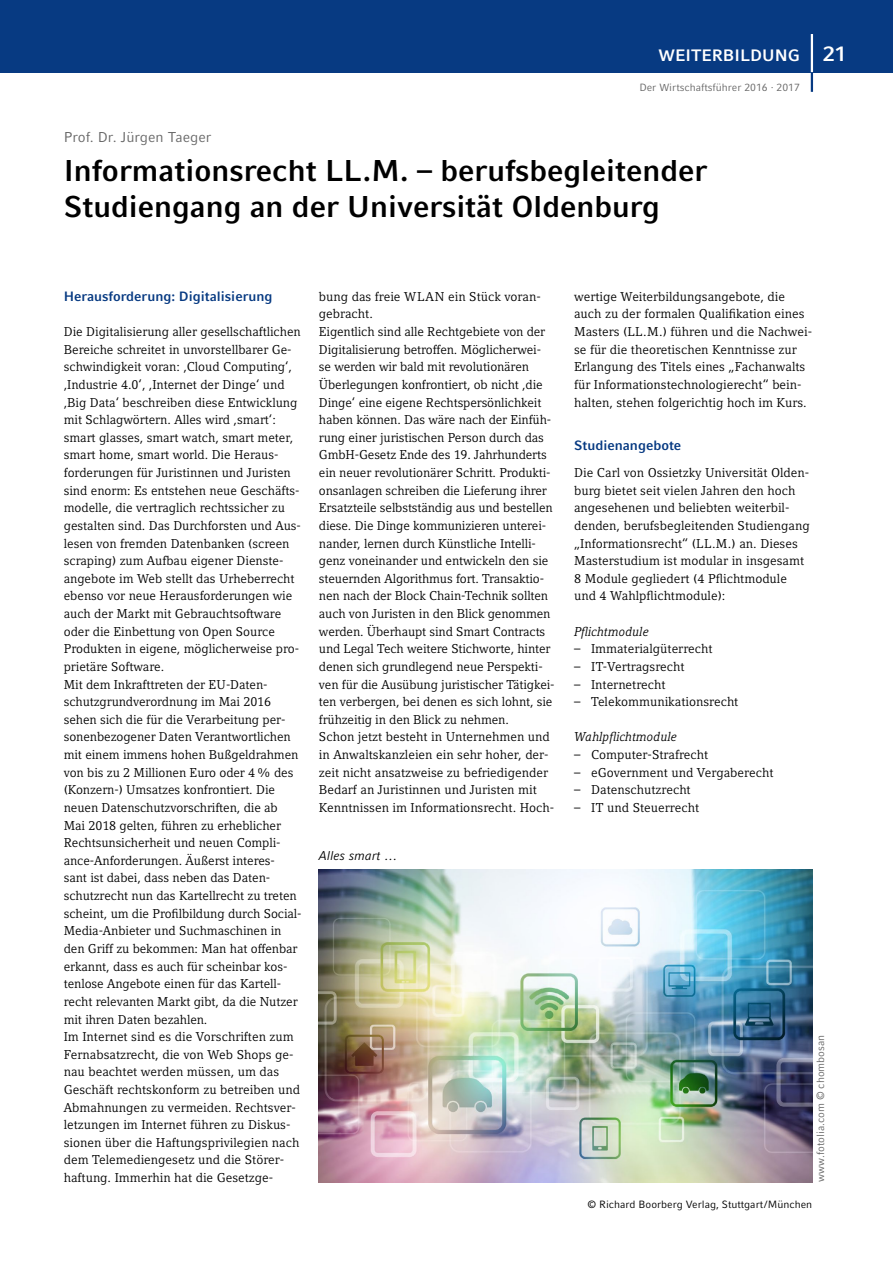
<style>
.page{position:relative;width:893px;height:1263px;background:#fff}
.page>*{position:absolute;margin:0;border:0;box-sizing:border-box;transform-origin:0 0}
.t1{font:700 30px/36px "Compatil Fact LT Pro";color:#000}
.t2{font:700 21px "Compatil Fact LT Pro";color:#fff}
.t3{font:700 16.5px "Compatil Fact LT Pro";color:#fff}
.t4{font:14.25px "Compatil Fact LT Pro";color:#676767}
.t5{font:700 13.5px "Compatil Fact LT Pro";color:#073a82}
.t6{font:12.75px/17.5px "Compatil Letter LT Pro";letter-spacing:-.005em;color:#000}
.t7{font:italic 12.75px "Compatil Letter LT Pro";color:#000}
.t8{font:italic 12.75px "Compatil Fact LT Pro";color:#000}
.t9{font:10.5px "Compatil Fact LT Pro";color:#676767}
.t10{font:10.5px "Compatil Fact LT Pro";color:#000}
</style>
<div class="page">
<img style="left:319px;top:870px;width:493px;height:312px">
<div style="left:0;top:0;width:893px;height:72px;background:#073a82"></div>
<hr style="left:811px;top:34px;width:2px;height:38px;background:#fff">
<hr style="left:811px;top:72px;width:2px;height:20px;background:#073a82">
<p class="t3" style="left:658px;top:46px;width:28px">Weiterbildung</p>
<h2 class="t2" style="left:823px;top:42px;width:25px">21</h2>
<p class="t9" style="left:639px;top:81px;width:162px">Der Wirtschaftsführer 2016 · 2017</p>
<p class="t4" style="left:64px;top:129px;width:149px">Prof. Dr. Jürgen Taeger</p>
<h1 class="t1" style="left:64px;top:153px;width:645px">Informationsrecht LL.M. – berufsbegleitender<br>Studiengang an der Universität Oldenburg</h1>
<p class="t5" style="left:64px;top:288px;width:210px">Herausforderung: Digitalisierung</p>
<p class="t6" style="left:64px;top:323px;width:239px">Die Digitalisierung aller gesellschaftlichen Bereiche schreitet in unvorstellbarer Ge&shy;schwindigkeit voran: ‚Cloud Computing‘, ‚Industrie 4.0‘, ‚Internet der Dinge‘ und ‚Big Data‘ beschreiben diese Entwicklung mit Schlagwörtern. Alles wird ‚smart‘: smart glasses, smart watch, smart meter, smart home, smart world. Die Heraus&shy;forderungen für Juristinnen und Juristen sind enorm: Es entstehen neue Geschäfts&shy;modelle, die vertraglich rechtssicher zu gestalten sind. Das Durchforsten und Aus&shy;lesen von fremden Datenbanken (screen scraping) zum Aufbau eigener Dienste&shy;angebote im Web stellt das Urheberrecht ebenso vor neue Herausforderungen wie auch der Markt mit Gebrauchtsoftware oder die Einbettung von Open Source Produkten in eigene, möglicherweise pro&shy;prietäre Software.<br>Mit dem Inkrafttreten der EU-Daten&shy;schutzgrundverordnung im Mai 2016 sehen sich die für die Verarbeitung per&shy;sonenbezogener Daten Verantwortlichen mit einem immens hohen Bußgeldrahmen von bis zu 2 Millionen Euro oder 4% des (Konzern-) Umsatzes konfrontiert. Die neuen Datenschutzvorschriften, die ab Mai 2018 gelten, führen zu erheblicher Rechtsunsicherheit und neuen Compli&shy;ance-Anforderungen. Äußerst interes-<br>sant ist dabei, dass neben das Daten&shy;schutzrecht nun das Kartellrecht zu treten scheint, um die Profilbildung durch Social-Media-Anbieter und Suchmaschinen in den Griff zu bekommen: Man hat offenbar erkannt, dass es auch für scheinbar kos&shy;tenlose Angebote einen für das Kartell&shy;recht relevanten Markt gibt, da die Nutzer mit ihren Daten bezahlen.<br>Im Internet sind es die Vorschriften zum Fernabsatzrecht, die von Web Shops ge&shy;nau beachtet werden müssen, um das Geschäft rechtskonform zu betreiben und Abmahnungen zu vermeiden. Rechtsver&shy;letzungen im Internet führen zu Diskus&shy;sionen über die Haftungsprivilegien nach dem Telemediengesetz und die Störer&shy;haftung. Immerhin hat die Gesetzge-</p>
<p class="t6" style="left:319px;top:288px;width:237px">bung das freie WLAN ein Stück voran&shy;gebracht.<br>Eigentlich sind alle Rechtgebiete von der Digitalisierung betroffen. Möglicherwei&shy;se werden wir bald mit revolutionären Überlegungen konfrontiert, ob nicht ‚die Dinge‘ eine eigene Rechtspersönlichkeit haben können. Das wäre nach der Einfüh&shy;rung einer juristischen Person durch das GmbH-Gesetz Ende des 19. Jahrhunderts ein neuer revolutionärer Schritt. Produkti&shy;onsanlagen schreiben die Lieferung ihrer Ersatzteile selbstständig aus und bestellen diese. Die Dinge kommunizieren unterei&shy;nander, lernen durch Künstliche Intelli&shy;genz voneinander und entwickeln den sie steuernden Algorithmus fort. Transaktio&shy;nen nach der Block Chain-Technik sollten auch von Juristen in den Blick genommen werden. Überhaupt sind Smart Contracts und Legal Tech weitere Stichworte, hinter denen sich grundlegend neue Perspekti&shy;ven für die Ausübung juristischer Tätigkei&shy;ten verbergen, bei denen es sich lohnt, sie frühzeitig in den Blick zu nehmen.<br>Schon jetzt besteht in Unternehmen und in Anwaltskanzleien ein sehr hoher, der&shy;zeit nicht ansatzweise zu befriedigender Bedarf an Juristinnen und Juristen mit Kenntnissen im Informationsrecht. Hoch-</p>
<p class="t6" style="left:574px;top:288px;width:240px">wertige Weiterbildungsangebote, die auch zu der formalen Qualifikation eines Masters (LL.M.) führen und die Nachwei&shy;se für die theoretischen Kenntnisse zur Erlangung des Titels eines „Fachanwalts für Informationstechnologierecht“ bein&shy;halten, stehen folgerichtig hoch im Kurs.</p>
<p class="t5" style="left:574px;top:437px;width:109px">Studienangebote</p>
<p class="t6" style="left:574px;top:464px;width:237px">Die Carl von Ossietzky Universität Olden&shy;burg bietet seit vielen Jahren den hoch angesehenen und beliebten weiterbil&shy;denden, berufsbegleitenden Studiengang „Informationsrecht“ (LL.M.) an. Dieses Masterstudium ist modular in insgesamt 8 Module gegliedert (4 Pflichtmodule und 4 Wahlpflichtmodule):</p>
<p class="t7" style="left:574px;top:624px;width:77px">Pflichtmodule</p>
<p class="t6" style="left:574px;top:640px;width:140px">– Immaterialgüterrecht</p>
<p class="t6" style="left:574px;top:658px;width:112px">– IT-Vertragsrecht</p>
<p class="t6" style="left:574px;top:675px;width:93px">– Internetrecht</p>
<p class="t6" style="left:574px;top:693px;width:166px">– Telekommunikationsrecht</p>
<p class="t7" style="left:574px;top:730px;width:105px">Wahlpflichtmodule</p>
<p class="t6" style="left:574px;top:746px;width:136px">– Computer-Strafrecht</p>
<p class="t6" style="left:574px;top:763px;width:201px">– eGovernment und Vergaberecht</p>
<p class="t6" style="left:574px;top:781px;width:118px">– Datenschutzrecht</p>
<p class="t6" style="left:574px;top:799px;width:127px">– IT und Steuerrecht</p>
<p class="t8" style="left:319px;top:848px;width:80px">Alles smart …</p>
<p class="t9" style="left:814px;top:1182px;width:149px;rotate:-90deg">www.fotolia.com © chombosan</p>
<p class="t10" style="left:587px;top:1198px;width:226px">© Richard Boorberg Verlag, Stuttgart/München</p>
</div>
